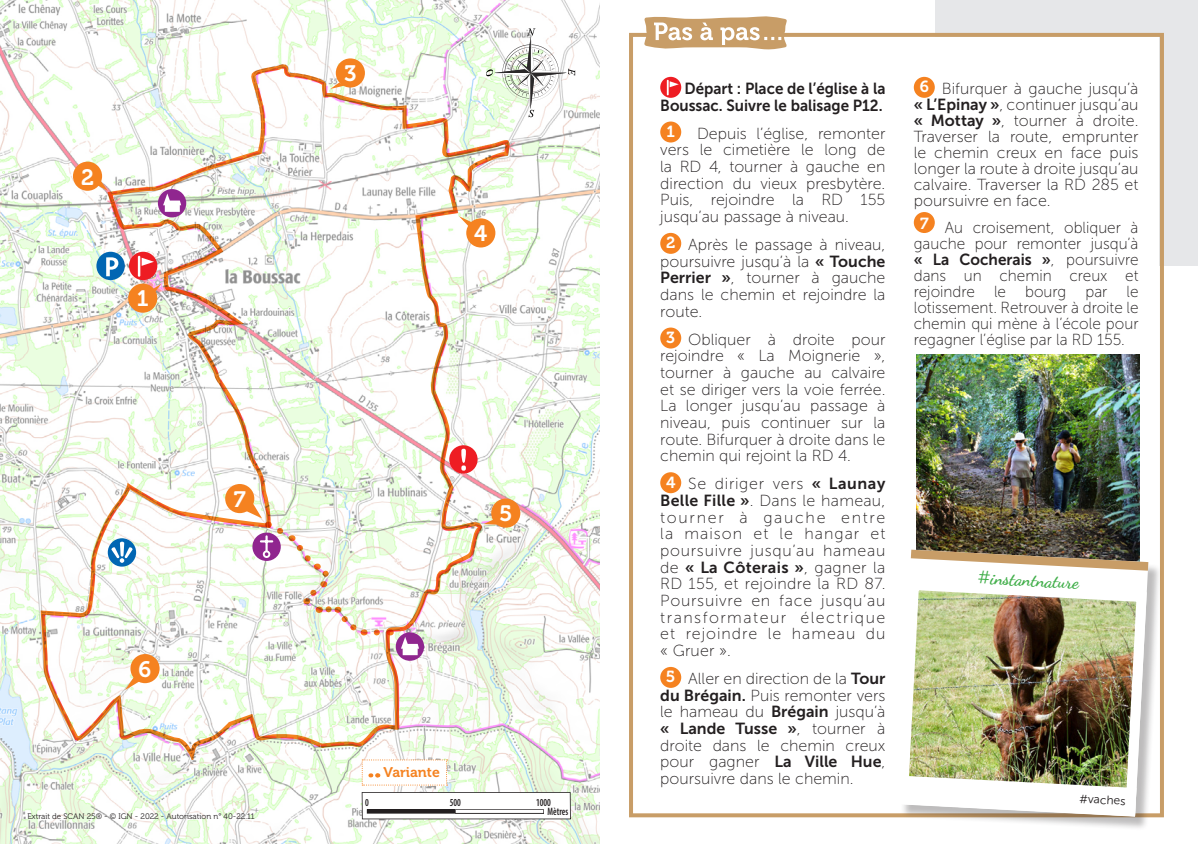
<style>
.page{position:relative;width:1198px;height:844px;background:#fff}
.page>*{position:absolute;margin:0;border:0;box-sizing:border-box;transform-origin:0 0}
.Titre_en_savoir_plus{font:22.2px "Museo 700";color:#fff}
.t1{font:18px "Dancing Script";color:#40ae49}
.texte{font:16px/16.6px "Museo Sans 100";color:#231f20;text-align:justify}
.texte-2{font:16px/16px "Museo Sans 100";color:#231f20;text-align:justify;scale:.96 1}
.texte-3{font:16px/16.6px "Museo Sans 700";color:#231f20;text-align:right;scale:.95 1}
.Titre_en_savoir_plus-2{font:16px "Museo 700";color:#fff}
.texte-4{font:14px "Museo 700";color:#f58220}
.t2{font:12px "Museo Sans 300";color:#231f20}
.t3{font:600 condensed 10.8px/9.6px "Myriad Pro";color:#231f20;scale:.85 1}
.t4{font:8px "Museo 300";color:#231f20}
.s1{font-family:"Museo Sans 700"}
.s2{font-family:"Museo 300"}
</style>
<div class="page">
<img style="left:0;top:0;width:599px;height:844px">
<svg style="left:362px;top:759px;width:85px;height:26px"></svg>
<div style="left:935px;top:0;width:262px;height:36px;background:#e6e7e9"></div>
<div style="left:1159px;top:0;width:38px;height:266px;background:#e6e7e9"></div>
<div style="left:629px;top:33px;width:534px;height:784px;border:4px solid #c89d67"></div>
<div style="left:660px;top:77px;width:21px;height:21px;background:#ee1d23;border-radius:50%"></div>
<svg style="left:666px;top:80px;width:12px;height:15px"></svg>
<div style="left:660px;top:121px;width:21px;height:21px;background:#f58220;border-radius:50%"></div>
<div style="left:660px;top:233px;width:21px;height:21px;background:#f58220;border-radius:50%"></div>
<div style="left:660px;top:327px;width:21px;height:21px;background:#f58220;border-radius:50%"></div>
<div style="left:660px;top:472px;width:21px;height:21px;background:#f58220;border-radius:50%"></div>
<div style="left:660px;top:667px;width:21px;height:21px;background:#f58220;border-radius:50%"></div>
<div style="left:913px;top:77px;width:21px;height:21px;background:#f58220;border-radius:50%"></div>
<div style="left:913px;top:212px;width:21px;height:21px;background:#f58220;border-radius:50%"></div>
<svg style="left:642px;top:16px;width:147px;height:34px"></svg>
<svg style="left:336px;top:58px;width:29px;height:30px"></svg>
<div style="left:491px;top:498px;width:29px;height:29px;background:#f58220;border-radius:50%"></div>
<img style="left:916px;top:354px;width:222px;height:195px">
<svg style="left:39px;top:62px;width:472px;height:697px"></svg>
<svg style="left:153px;top:283px;width:9px;height:12px"></svg>
<svg style="left:96px;top:179px;width:12px;height:12px"></svg>
<svg style="left:330px;top:83px;width:14px;height:6px"></svg>
<svg style="left:459px;top:216px;width:15px;height:11px"></svg>
<svg style="left:483px;top:518px;width:16px;height:6px"></svg>
<svg style="left:125px;top:675px;width:16px;height:15px"></svg>
<div style="left:158px;top:189px;width:28px;height:28px;background:#90268f;border-radius:50%"></div>
<svg style="left:163px;top:193px;width:18px;height:19px"></svg>
<div style="left:396px;top:632px;width:28px;height:28px;background:#90268f;border-radius:50%"></div>
<svg style="left:401px;top:637px;width:18px;height:18px"></svg>
<div style="left:108px;top:538px;width:28px;height:28px;background:#0166b3;border-radius:50%"></div>
<svg style="left:111px;top:541px;width:22px;height:22px"></svg>
<svg style="left:362px;top:792px;width:209px;height:27px"></svg>
<svg style="left:486px;top:28px;width:89px;height:89px"></svg>
<div style="left:449px;top:445px;width:28px;height:28px;background:#ee1d23;border-radius:50%"></div>
<svg style="left:461px;top:449px;width:5px;height:21px"></svg>
<svg style="left:377px;top:629px;width:6px;height:6px"></svg>
<svg style="left:245px;top:502px;width:121px;height:135px"></svg>
<div style="left:263px;top:550px;width:7px;height:8px;border:2px solid #fff;border-radius:50%"></div>
<div style="left:899px;top:551px;width:263px;height:280px;background:#231f20;opacity:.3"></div>
<img style="left:892px;top:574px;width:259px;height:247px">
<svg style="left:910px;top:549px;width:238px;height:21px"></svg>
<img style="left:897px;top:775px;width:239px;height:41px">
<p class="Titre_en_savoir_plus" style="left:81px;top:164px;width:14px">2</p>
<p class="Titre_en_savoir_plus" style="left:137px;top:286px;width:13px">1</p>
<p class="Titre_en_savoir_plus" style="left:139px;top:657px;width:14px">6</p>
<p class="Titre_en_savoir_plus" style="left:234px;top:487px;width:13px">7</p>
<p class="t4" style="left:28px;top:812px;width:229px">Extrait de SCAN 25® - © IGN - 2022 - Autorisation n° 40-22.11</p>
<p class="Titre_en_savoir_plus" style="left:344px;top:61px;width:14px">3</p>
<p class="Titre_en_savoir_plus" style="left:474px;top:221px;width:15px">4</p>
<p class="Titre_en_savoir_plus" style="left:499px;top:501px;width:15px">5</p>
<p class="texte-4" style="left:383px;top:764px;width:58px">Variante</p>
<p class="t3" style="left:365px;top:797px;width:6px">0</p>
<p class="t3" style="left:450px;top:797px;width:15px">500</p>
<p class="t3" style="left:547px;top:797px;width:26px;text-indent:-11px">1000<br>Mètres</p>
<p class="texte-3" style="left:660px;top:80px;width:238px">Départ : Place de l’église à la<br>Boussac. Suivre le balisage P12.</p>
<p class="Titre_en_savoir_plus-2" style="left:666px;top:122px;width:10px">1</p>
<p class="texte" style="left:660px;top:125px;width:227px;text-indent:37px">Depuis l’église, remonter vers le cimetière le long de la RD 4, tourner à gauche en direction du vieux presbytère.<br>Puis, rejoindre la RD 155 jusqu’au passage à niveau.</p>
<p class="Titre_en_savoir_plus-2" style="left:666px;top:234px;width:11px">2</p>
<p class="texte" style="left:660px;top:236px;width:227px;text-indent:28px">Après le passage à niveau, poursuivre jusqu’à la <span class="s1">« Touche Perrier »</span>, tourner à gauche dans le chemin et rejoindre la route.</p>
<p class="Titre_en_savoir_plus-2" style="left:666px;top:328px;width:10px">3</p>
<p class="texte" style="left:660px;top:331px;width:227px;text-indent:28px">Obliquer à droite pour rejoindre « La Moignerie », tourner à gauche au calvaire et se diriger vers la voie ferrée.<br>La longer jusqu’au passage à niveau, puis continuer sur la route. Bifurquer à droite dans le chemin qui rejoint la RD 4.</p>
<p class="Titre_en_savoir_plus-2" style="left:666px;top:473px;width:11px">4</p>
<p class="texte" style="left:660px;top:475px;width:227px;text-indent:28px">Se diriger vers <span class="s1">« Launay Belle Fille »</span>. Dans le hameau, tourner à gauche entre la maison et le hangar et poursuivre jusqu’au hameau de <span class="s1">« La Côterais »</span>, gagner la RD 155, et rejoindre la RD 87.<br>Poursuivre en face jusqu’au transformateur électrique et rejoindre le hameau du « Gruer ».</p>
<p class="Titre_en_savoir_plus-2" style="left:666px;top:668px;width:11px">5</p>
<p class="texte" style="left:660px;top:670px;width:227px;text-indent:28px">Aller en direction de la <span class="s1">Tour du Brégain.</span> Puis remonter vers le hameau du <span class="s1">Brégain</span> jusqu’à <span class="s1">« Lande Tusse »</span>, tourner à droite dans le chemin creux pour gagner <span class="s1">La Ville Hue</span>, poursuivre dans le chemin.</p>
<p class="Titre_en_savoir_plus-2" style="left:919px;top:78px;width:11px">6</p>
<p class="texte" style="left:913px;top:80px;width:226px;line-height:16px;text-indent:28px">Bifurquer à gauche jusqu’à <span class="s1">« L’Epinay »</span>, continuer jusqu’au <span class="s1">« Mottay »</span>, tourner à droite.<br>Traverser la route, emprunter le chemin creux en face puis longer la route à droite jusqu’au calvaire. Traverser la RD 285 et poursuivre en face.</p>
<p class="Titre_en_savoir_plus-2" style="left:920px;top:214px;width:10px">7</p>
<p class="texte-2" style="left:913px;top:220px;width:235px;text-indent:31px">Au croisement, obliquer à gauche pour remonter jusqu’à <span class="s1">« La Cocherais »</span>, poursuivre dans un chemin creux et rejoindre le bourg par le lotissement. Retrouver à droite le chemin qui mène à l’école pour regagner l’église par la RD 155.</p>
<p class="t1" style="left:978px;top:563px;width:103px;rotate:3deg"><span class="s2">#</span>instantnature</p>
<p class="t2" style="left:1079px;top:792px;width:48px;rotate:3deg">#vaches</p>
</div>
